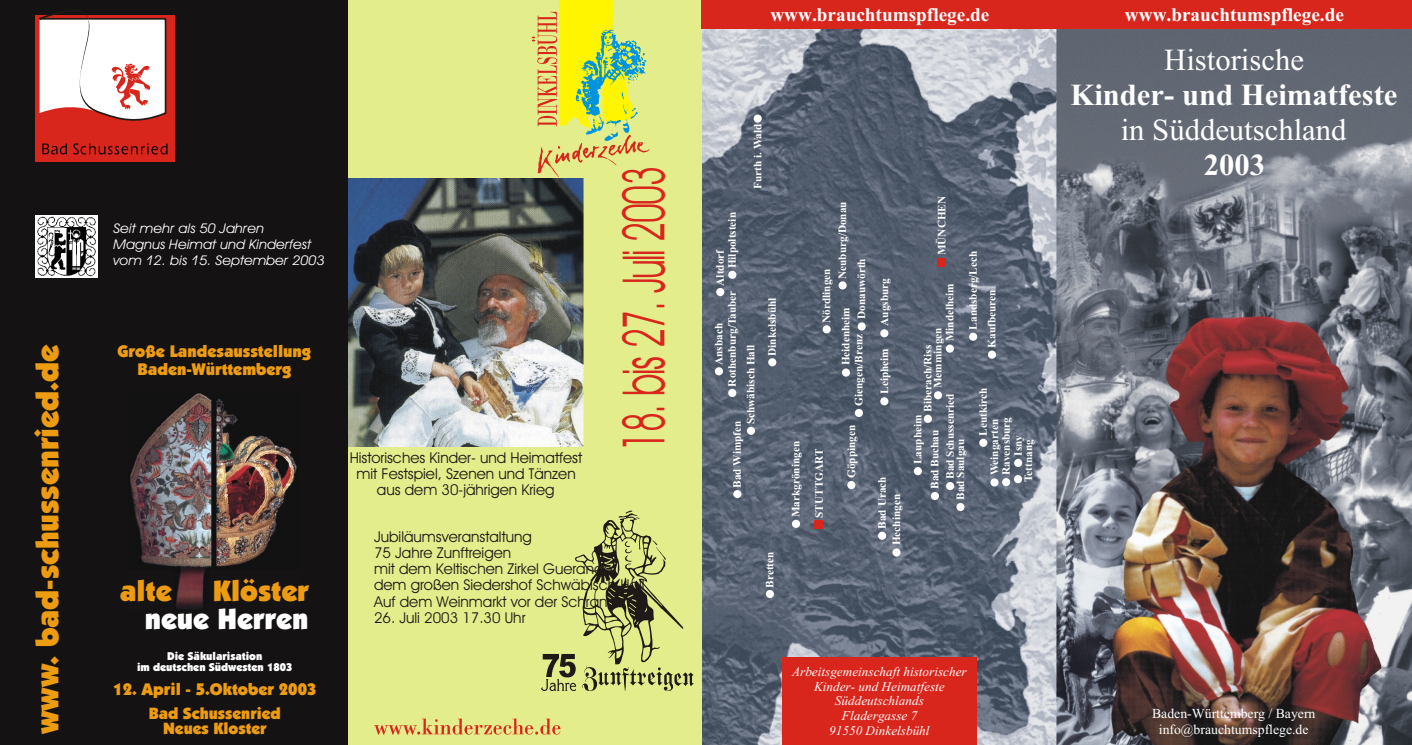
<style>
.page{position:relative;width:1412px;height:745px;background:#fff}
.page>*{position:absolute;margin:0;border:0;box-sizing:border-box;transform-origin:0 0}
.t1{font:58.5px "Avant Garde Bk BT";letter-spacing:-.04em;color:#d9261c;scale:.6 1}
.t2{font:31.75px "Kabel Ult BT";color:#ed9c12}
.t3{font:30.62px "Times New Roman";color:#fff}
.t4{font:700 30.62px "Times New Roman";color:#fff}
.t5{font:29.38px "Kabel Ult BT";color:#ed9c12}
.t6{font:29.38px "Kabel Ult BT";color:#fff}
.t7{font:700 19.25px "Times New Roman";color:#fff}
.t8{font:16.75px/18.1px "Kabel Ult BT";color:#ed9c12;text-align:center}
.t9{font:16.25px/15.6px "Kabel Ult BT";color:#ed9c12;text-align:center}
.t10{font:15px/16.1px "Avant Garde Bk BT";color:#1f1a17;text-align:center}
.t11{font:13.75px/15.2px "Times New Roman";color:#fff;text-align:center}
.t12{font:italic 13.38px/16.1px "Avant Garde Bk BT";color:#fff;scale:1.07 1}
.t13{font:italic 13.25px/14.6px "Times New Roman";color:#fff;text-align:center}
.t14{font:700 11.25px/13.6px "Times New Roman";color:#fff}
.t15{font:11.25px/11.5px "Kabel Ult BT";color:#fff;text-align:center}
</style>
<div class="page">
<img style="left:702px;top:29px;width:354px;height:716px">
<img style="left:1056px;top:29px;width:355px;height:716px">
<div style="left:347px;top:0;width:355px;height:745px;background:#e3ed8c"></div>
<img style="left:347px;top:178px;width:236px;height:269px">
<div style="left:765px;top:590px;width:9px;height:8px;background:#fff;border-radius:50%"></div>
<div style="left:733px;top:490px;width:8px;height:8px;background:#fff;border-radius:50%"></div>
<div style="left:747px;top:427px;width:8px;height:8px;background:#fff;border-radius:50%"></div>
<div style="left:728px;top:389px;width:8px;height:8px;background:#fff;border-radius:50%"></div>
<div style="left:714px;top:367px;width:9px;height:8px;background:#fff;border-radius:50%"></div>
<div style="left:716px;top:288px;width:8px;height:8px;background:#fff;border-radius:50%"></div>
<div style="left:728px;top:271px;width:8px;height:8px;background:#fff;border-radius:50%"></div>
<div style="left:753px;top:114px;width:8px;height:9px;background:#fff;border-radius:50%"></div>
<div style="left:768px;top:358px;width:8px;height:8px;background:#fff;border-radius:50%"></div>
<div style="left:792px;top:520px;width:8px;height:8px;background:#fff;border-radius:50%"></div>
<div style="left:822px;top:325px;width:8px;height:8px;background:#fff;border-radius:50%"></div>
<div style="left:838px;top:281px;width:8px;height:8px;background:#fff;border-radius:50%"></div>
<div style="left:857px;top:322px;width:8px;height:9px;background:#fff;border-radius:50%"></div>
<div style="left:880px;top:329px;width:8px;height:8px;background:#fff;border-radius:50%"></div>
<div style="left:842px;top:368px;width:8px;height:9px;background:#fff;border-radius:50%"></div>
<div style="left:854px;top:409px;width:9px;height:8px;background:#fff;border-radius:50%"></div>
<div style="left:847px;top:481px;width:8px;height:8px;background:#fff;border-radius:50%"></div>
<div style="left:878px;top:532px;width:8px;height:8px;background:#fff;border-radius:50%"></div>
<div style="left:892px;top:548px;width:8px;height:9px;background:#fff;border-radius:50%"></div>
<div style="left:913px;top:467px;width:8px;height:8px;background:#fff;border-radius:50%"></div>
<div style="left:930px;top:492px;width:9px;height:8px;background:#fff;border-radius:50%"></div>
<div style="left:946px;top:482px;width:8px;height:8px;background:#fff;border-radius:50%"></div>
<div style="left:956px;top:503px;width:8px;height:8px;background:#fff;border-radius:50%"></div>
<div style="left:933px;top:391px;width:9px;height:8px;background:#fff;border-radius:50%"></div>
<div style="left:945px;top:345px;width:8px;height:8px;background:#fff;border-radius:50%"></div>
<div style="left:969px;top:333px;width:8px;height:8px;background:#fff;border-radius:50%"></div>
<div style="left:987px;top:351px;width:9px;height:8px;background:#fff;border-radius:50%"></div>
<div style="left:979px;top:439px;width:8px;height:8px;background:#fff;border-radius:50%"></div>
<div style="left:990px;top:478px;width:8px;height:9px;background:#fff;border-radius:50%"></div>
<div style="left:1002px;top:478px;width:8px;height:8px;background:#fff;border-radius:50%"></div>
<div style="left:1014px;top:459px;width:8px;height:8px;background:#fff;border-radius:50%"></div>
<div style="left:1013px;top:475px;width:9px;height:8px;background:#fff;border-radius:50%"></div>
<div style="left:815px;top:521px;width:8px;height:8px;background:#d9261c"></div>
<div style="left:937px;top:258px;width:8px;height:8px;background:#d9261c"></div>
<div style="left:781px;top:657px;width:195px;height:88px;background:#d9261c"></div>
<div style="left:923px;top:415px;width:8px;height:8px;background:#fff;border-radius:50%"></div>
<div style="left:880px;top:397px;width:8px;height:8px;background:#fff;border-radius:50%"></div>
<svg style="left:541px;top:511px;width:153px;height:180px"></svg>
<svg style="left:374px;top:718px;width:186px;height:17px"></svg>
<svg style="left:532px;top:0;width:118px;height:178px"></svg>
<div style="left:0;top:0;width:347px;height:745px;background:#141212"></div>
<img style="left:130px;top:393px;width:167px;height:216px">
<img style="left:36px;top:216px;width:62px;height:61px">
<div style="left:35px;top:15px;width:139px;height:147px;background:#d9261c"></div>
<svg style="left:39px;top:10px;width:127px;height:111px"></svg>
<svg style="left:42px;top:143px;width:125px;height:11px"></svg>
<img style="left:1111px;top:316px;width:270px;height:429px">
<div style="left:702px;top:0;width:709px;height:29px;background:#d9261c"></div>
<h2 class="t2" style="left:35px;top:734px;width:391px;rotate:-90deg">www. bad-schussenried.de</h2>
<p class="t12" style="left:113px;top:221px;width:199px">Seit mehr als 50 Jahren<br>Magnus Heimat und Kinderfest vom 12. bis 15. September 2003</p>
<h3 class="t8" style="left:117px;top:343px;width:195px">Große Landesausstellung<br>Baden-Württemberg</h3>
<h3 class="t5" style="left:120px;top:579px;width:53px">alte</h3>
<h3 class="t5" style="left:213px;top:579px;width:97px">Klöster</h3>
<h3 class="t6" style="left:145px;top:607px;width:165px">neue Herren</h3>
<p class="t15" style="left:137px;top:651px;width:157px">Die Säkularisation<br>im deutschen Südwesten 1803</p>
<h3 class="t8" style="left:113px;top:682px;width:205px">12. April - 5.Oktober 2003</h3>
<h3 class="t9" style="left:149px;top:707px;width:133px">Bad Schussenried<br>Neues Kloster</h3>
<h1 class="t1" style="left:620px;top:451px;width:476px;rotate:-90deg">18. bis 27. Juli 2003</h1>
<h3 class="t10" style="left:350px;top:451px;width:234px">Historisches Kinder- und Heimatfest mit Festspiel, Szenen und Tänzen aus dem 30-jährigen Krieg</h3>
<h3 class="t10" style="left:374px;top:530px;width:272px;text-align:left">Jubiläumsveranstaltung<br>75 Jahre Zunftreigen<br>mit dem Keltischen Zirkel Guerande dem großen Siedershof Schwäbisch Hall<br>Auf dem Weinmarkt vor der Schranne</h3>
<h3 class="t10" style="left:374px;top:611px;width:153px">26. Juli 2003 17.30 Uhr</h3>
<h3 class="t7" style="left:770px;top:8px;width:220px">www.brauchtumspflege.de</h3>
<h3 class="t7" style="left:1124px;top:8px;width:220px">www.brauchtumspflege.de</h3>
<p class="t14" style="left:752px;top:189px;width:67px;rotate:-90deg">Furth i. Wald</p>
<h3 class="t3" style="left:1164px;top:48px;width:141px">Historische</h3>
<h3 class="t4" style="left:1070px;top:84px;width:328px">Kinder- und Heimatfeste</h3>
<h3 class="t3" style="left:1120px;top:119px;width:227px">in Süddeutschland</h3>
<h3 class="t4" style="left:1203px;top:154px;width:63px">2003</h3>
<p class="t14" style="left:715px;top:268px;width:58px;line-height:12px;text-indent:-17px;rotate:-90deg">Altdorf<br>Hilpoltstein</p>
<p class="t14" style="left:726px;top:387px;width:97px;rotate:-90deg">Rothenburg/Tauber</p>
<p class="t14" style="left:713px;top:365px;width:43px;rotate:-90deg">Ansbach</p>
<p class="t14" style="left:731px;top:424px;width:81px;text-indent:-63px;rotate:-90deg">Bad Wimpfen<br>Schwäbisch Hall</p>
<p class="t14" style="left:766px;top:356px;width:60px;rotate:-90deg">Dinkelsbühl</p>
<p class="t14" style="left:764px;top:588px;width:38px;rotate:-90deg">Bretten</p>
<p class="t14" style="left:790px;top:517px;width:78px;rotate:-90deg">Markgröningen</p>
<p class="t14" style="left:819px;top:279px;width:79px;line-height:16px;text-indent:-44px;rotate:-90deg">Nördlingen<br>Neuburg/Donau</p>
<p class="t14" style="left:851px;top:326px;width:69px;line-height:22.6px;text-indent:7px;rotate:-90deg">Donauwörth<br>Augsburg</p>
<p class="t14" style="left:840px;top:406px;width:100px;line-height:12.9px;text-indent:40px;rotate:-90deg">Heidenheim<br>Giengen/Brenz</p>
<p class="t14" style="left:845px;top:478px;width:55px;rotate:-90deg">Göppingen</p>
<p class="t14" style="left:878px;top:394px;width:47px;rotate:-90deg">Leipheim</p>
<p class="t14" style="left:813px;top:518px;width:70px;rotate:-90deg">STUTTGART</p>
<p class="t14" style="left:876px;top:545px;width:70px;line-height:14.4px;text-indent:17px;rotate:-90deg">Bad Urach<br>Hechingen</p>
<p class="t14" style="left:936px;top:255px;width:61px;rotate:-90deg">MÜNCHEN</p>
<p class="t14" style="left:964px;top:348px;width:98px;line-height:18.8px;text-indent:18px;rotate:-90deg">Landsberg/Lech<br>Kaufbeuren</p>
<p class="t14" style="left:933px;top:341px;width:60px;line-height:11.9px;text-indent:-47px;rotate:-90deg">Memmingen<br>Mindelheim</p>
<p class="t14" style="left:922px;top:412px;width:68px;rotate:-90deg">Biberach/Riss</p>
<p class="t14" style="left:977px;top:436px;width:49px;rotate:-90deg">Leutkirch</p>
<p class="t14" style="left:945px;top:500px;width:108px;line-height:10.4px;text-indent:21px;rotate:-90deg">Bad Schussenried<br>Bad Saulgau</p>
<p class="t14" style="left:910px;top:489px;width:76px;line-height:17.1px;text-indent:25px;rotate:-90deg">Laupheim<br>Bad Buchau</p>
<p class="t14" style="left:988px;top:475px;width:58px;rotate:-90deg">Weingarten</p>
<p class="t14" style="left:1000px;top:475px;width:60px;rotate:-90deg">Ravensburg</p>
<p class="t14" style="left:1012px;top:456px;width:22px;rotate:-90deg">Isny</p>
<p class="t14" style="left:1022px;top:482px;width:44px;rotate:-90deg">Tettnang</p>
<p class="t13" style="left:792px;top:665px;width:176px">Arbeitsgemeinschaft historischer<br>Kinder- und Heimatfeste<br>Süddeutschlands<br>Fladergasse 7<br>91550 Dinkelsbühl</p>
<p class="t11" style="left:1152px;top:707px;width:165px">Baden-Württemberg / Bayern info@brauchtumspflege.de</p>
</div>
